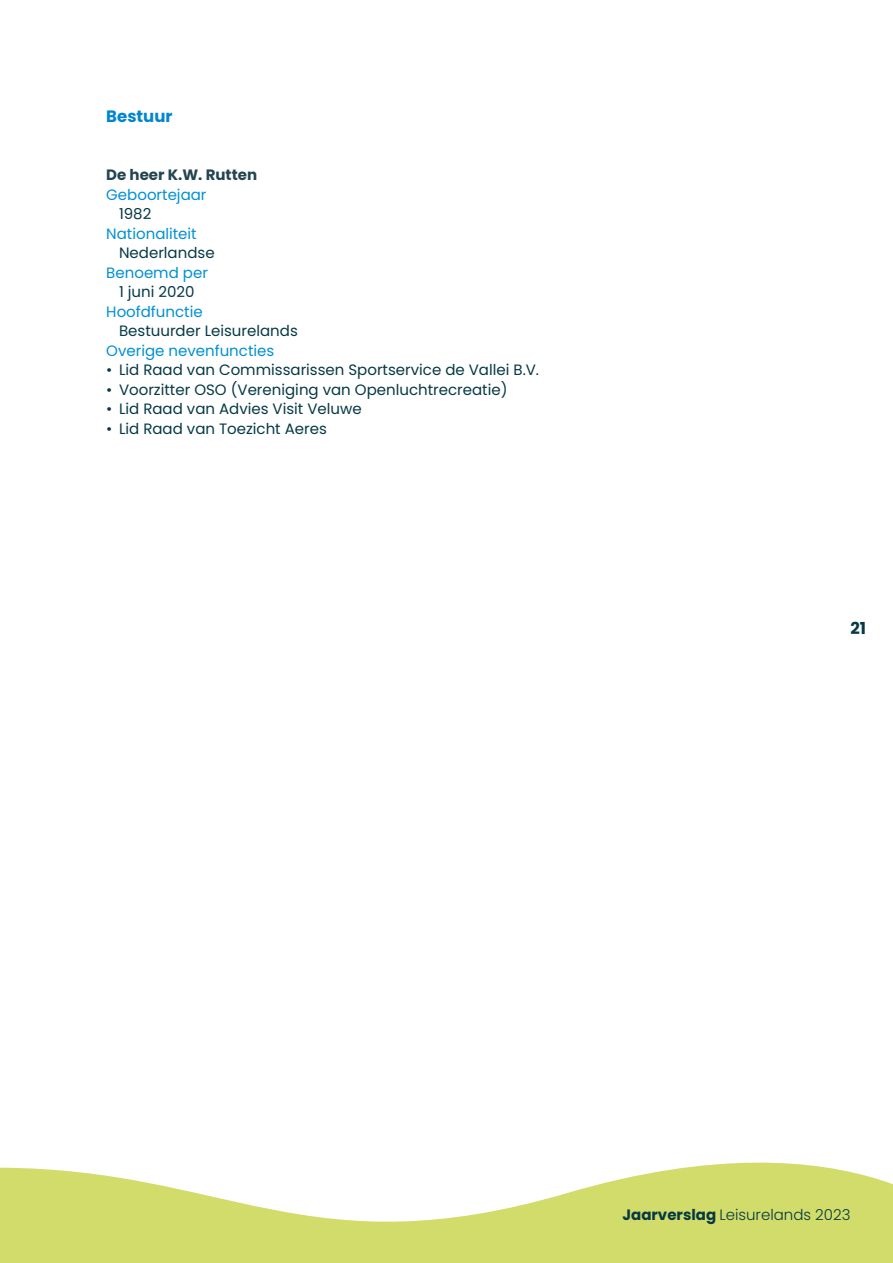
<style>
.page{position:relative;width:893px;height:1263px;background:#fff}
.page>*{position:absolute;margin:0;border:0;box-sizing:border-box;transform-origin:0 0}
.t1{font:700 16.5px "Poppins";color:#0086ce}
.t2{font:700 16.5px "Poppins";color:#063944}
.t3{font:15px "Poppins";color:#063944}
.t4{font:15px "Poppins";color:#0090d3}
.t5{font:300 15px "Poppins";color:#063944}
.t6{font:700 15px "Poppins";color:#24444f}
.s1{font-weight:700}
</style>
<div class="page">
<svg style="left:0;top:1162px;width:893px;height:101px;fill:#d2dc6a"></svg>
<p class="t1" style="left:106px;top:106px;width:68px">Bestuur</p>
<p class="t6" style="left:106px;top:166px;width:152px">De heer K.W. Rutten</p>
<p class="t4" style="left:106px;top:186px;width:102px">Geboortejaar</p>
<p class="t3" style="left:119px;top:205px;width:34px">1982</p>
<p class="t4" style="left:106px;top:225px;width:92px">Nationaliteit</p>
<p class="t3" style="left:119px;top:244px;width:97px">Nederlandse</p>
<p class="t4" style="left:106px;top:264px;width:103px">Benoemd per</p>
<p class="t3" style="left:119px;top:283px;width:77px">1 juni 2020</p>
<p class="t4" style="left:106px;top:303px;width:98px">Hoofdfunctie</p>
<p class="t3" style="left:119px;top:322px;width:180px">Bestuurder Leisurelands</p>
<p class="t4" style="left:106px;top:342px;width:169px">Overige nevenfuncties</p>
<p class="t3" style="left:106px;top:361px;width:434px">• Lid Raad van Commissarissen Sportservice de Vallei B.V.</p>
<p class="t3" style="left:106px;top:381px;width:403px">• Voorzitter OSO (Vereniging van Openluchtrecreatie)</p>
<p class="t3" style="left:106px;top:400px;width:257px">• Lid Raad van Advies Visit Veluwe</p>
<p class="t3" style="left:106px;top:420px;width:222px">• Lid Raad van Toezicht Aeres</p>
<p class="t2" style="left:850px;top:619px;width:17px">21</p>
<p class="t5" style="left:622px;top:1206px;width:229px"><span class="s1">Jaarverslag</span> Leisurelands 2023</p>
</div>
